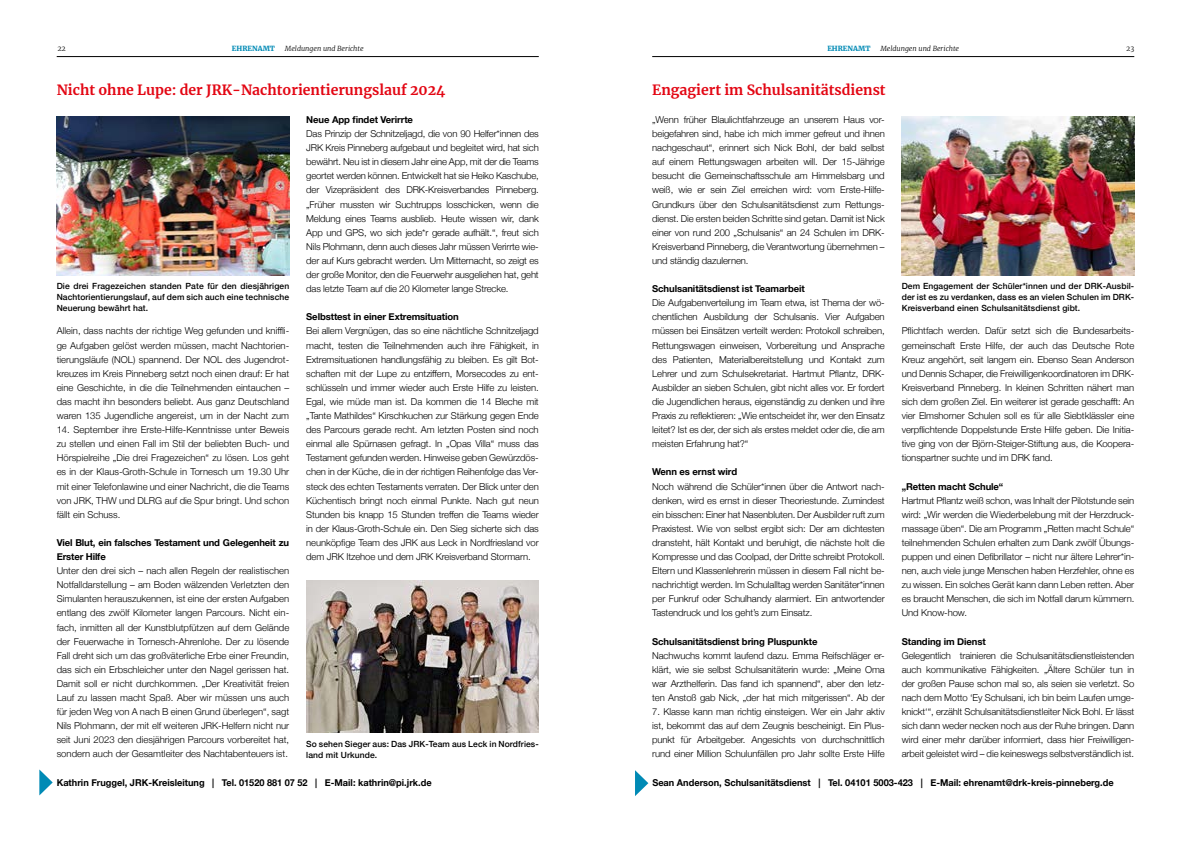
<style>
.page{position:relative;width:1191px;height:842px;background:#fff}
.page>*{position:absolute;margin:0;border:0;box-sizing:border-box;transform-origin:0 0}
.t1{font:700 14px "Merriweather";color:#e30613}
.t2{font:300 9.5px/14.1px "Helvetica Neue";letter-spacing:-.01em;color:#000;text-align:justify}
.t3{font:700 9.5px/14.1px "Helvetica Neue";letter-spacing:-.01em;color:#000}
.t4{font:500 8.5px/11px "Helvetica Neue";letter-spacing:.01em;color:#000;text-align:justify}
.t5{font:italic 300 7px "Merriweather";color:#000}
.t6{font:900 7px "Merriweather";color:#008ab5}
.t7{font:300 7px "Merriweather";color:#000}
</style>
<div class="page">
<hr style="left:652px;top:56px;width:482px;height:1px;background:#000">
<hr style="left:57px;top:56px;width:482px;height:1px;background:#000">
<img style="left:306px;top:580px;width:233px;height:152px">
<img style="left:57px;top:116px;width:232px;height:159px">
<svg style="left:39px;top:769px;width:14px;height:26px"></svg>
<img style="left:901px;top:116px;width:233px;height:159px">
<svg style="left:635px;top:770px;width:13px;height:26px"></svg>
<p class="t7" style="left:57px;top:43px;width:10px">22</p>
<p class="t6" style="left:232px;top:44px;width:45px">EHRENAMT</p>
<p class="t5" style="left:285px;top:43px;width:80px">Meldungen und Berichte</p>
<p class="t6" style="left:827px;top:43px;width:45px">EHRENAMT</p>
<p class="t5" style="left:880px;top:43px;width:80px">Meldungen und Berichte</p>
<p class="t7" style="left:1126px;top:43px;width:10px">23</p>
<h1 class="t1" style="left:57px;top:80px;width:390px">Nicht ohne Lupe: der JRK-Nachtorientierungslauf 2024</h1>
<p class="t4" style="left:57px;top:280px;width:234px">Die drei Fragezeichen standen Pate für den diesjährigen Nachtorientierungslauf, auf dem sich auch eine technische Neuerung bewährt hat.</p>
<p class="t2" style="left:57px;top:323px;width:234px">Allein, dass nachts der richtige Weg gefunden und kniffli&shy;ge Aufgaben gelöst werden müssen, macht Nachtorien&shy;tierungsläufe (NOL) spannend. Der NOL des Jugendrot&shy;kreuzes im Kreis Pinneberg setzt noch einen drauf: Er hat eine Geschichte, in die die Teilnehmenden eintauchen – das macht ihn besonders beliebt. Aus ganz Deutschland waren 135 Jugendliche angereist, um in der Nacht zum</p>
<p class="t2" style="left:57px;top:422px;width:234px">14. September ihre Erste-Hilfe-Kenntnisse unter Beweis zu stellen und einen Fall im Stil der beliebten Buch- und Hörspielreihe „Die drei Fragezeichen“ zu lösen. Los geht es in der Klaus-Groth-Schule in Tornesch um 19.30 Uhr mit einer Telefonlawine und einer Nachricht, die die Teams von JRK, THW und DLRG auf die Spur bringt. Und schon fällt ein Schuss.</p>
<p class="t3" style="left:57px;top:536px;width:234px">Viel Blut, ein falsches Testament und Gelegenheit zu<br>Erster Hilfe</p>
<p class="t2" style="left:57px;top:563px;width:234px">Unter den drei sich – nach allen Regeln der realistischen Notfalldarstellung – am Boden wälzenden Verletzten den Simulanten herauszukennen, ist eine der ersten Aufgaben entlang des zwölf Kilometer langen Parcours. Nicht ein&shy;fach, inmitten all der Kunstblutpfützen auf dem Gelände der Feuerwache in Tornesch-Ahrenlohe. Der zu lösende Fall dreht sich um das großväterliche Erbe einer Freundin, das sich ein Erbschleicher unter den Nagel gerissen hat.<br>Damit soll er nicht durchkommen. „Der Kreativität freien Lauf zu lassen macht Spaß. Aber wir müssen uns auch für jeden Weg von A nach B einen Grund überlegen“, sagt Nils Plohmann, der mit elf weiteren JRK-Helfern nicht nur seit Juni 2023 den diesjährigen Parcours vorbereitet hat, sondern auch der Gesamtleiter des Nachtabenteuers ist.</p>
<p class="t3" style="left:306px;top:113px;width:108px">Neue App findet Verirrte</p>
<p class="t2" style="left:306px;top:126px;width:234px">Das Prinzip der Schnitzeljagd, die von 90 Helfer*innen des JRK Kreis Pinneberg aufgebaut und begleitet wird, hat sich bewährt. Neu ist in diesem Jahr eine App, mit der die Teams geortet werden können. Entwickelt hat sie Heiko Kaschube, der Vizepräsident des DRK-Kreisverbandes Pinneberg. „Früher mussten wir Suchtrupps losschicken, wenn die Meldung eines Teams ausblieb. Heute wissen wir, dank App und GPS, wo sich jede*r gerade aufhält.“, freut sich Nils Plohmann, denn auch dieses Jahr müssen Verirrte wie&shy;der auf Kurs gebracht werden. Um Mitternacht, so zeigt es der große Monitor, den die Feuerwehr ausgeliehen hat, geht das letzte Team auf die 20 Kilometer lange Strecke.</p>
<p class="t3" style="left:306px;top:310px;width:154px">Selbsttest in einer Extremsituation</p>
<p class="t2" style="left:306px;top:323px;width:234px">Bei allem Vergnügen, das so eine nächtliche Schnitzeljagd macht, testen die Teilnehmenden auch ihre Fähigkeit, in Extremsituationen handlungsfähig zu bleiben. Es gilt Bot&shy;schaften mit der Lupe zu entziffern, Morsecodes zu ent&shy;schlüsseln und immer wieder auch Erste Hilfe zu leisten.<br>Egal, wie müde man ist. Da kommen die 14 Bleche mit „Tante Mathildes“ Kirschkuchen zur Stärkung gegen Ende des Parcours gerade recht. Am letzten Posten sind noch einmal alle Spürnasen gefragt. In „Opas Villa“ muss das Testament gefunden werden. Hinweise geben Gewürzdös&shy;chen in der Küche, die in der richtigen Reihenfolge das Ver&shy;steck des echten Testaments verraten. Der Blick unter den Küchentisch bringt noch einmal Punkte. Nach gut neun Stunden bis knapp 15 Stunden treffen die Teams wieder in der Klaus-Groth-Schule ein. Den Sieg sicherte sich das neunköpfige Team des JRK aus Leck in Nordfriesland vor dem JRK Itzehoe und dem JRK Kreisverband Stormarn.</p>
<p class="t4" style="left:306px;top:737px;width:234px">So sehen Sieger aus: Das JRK-Team aus Leck in Nordfries&shy;land mit Urkunde.</p>
<p class="t3" style="left:57px;top:775px;width:376px">Kathrin Fruggel, JRK-Kreisleitung | Tel. 01520 881 07 52 | E-Mail: kathrin@pi.jrk.de</p>
<h1 class="t1" style="left:652px;top:80px;width:235px">Engagiert im Schulsanitätsdienst</h1>
<p class="t2" style="left:652px;top:112px;width:234px">„Wenn früher Blaulichtfahrzeuge an unserem Haus vor&shy;beigefahren sind, habe ich mich immer gefreut und ihnen nachgeschaut“, erinnert sich Nick Bohl, der bald selbst auf einem Rettungswagen arbeiten will. Der 15-Jährige besucht die Gemeinschaftsschule am Himmelsbarg und weiß, wie er sein Ziel erreichen wird: vom Erste-Hilfe-Grundkurs über den Schulsanitätsdienst zum Rettungs&shy;dienst. Die ersten beiden Schritte sind getan. Damit ist Nick einer von rund 200 „Schulsanis“ an 24 Schulen im DRK-Kreisverband Pinneberg, die Verantwortung übernehmen – und ständig dazulernen.</p>
<p class="t3" style="left:652px;top:282px;width:154px">Schulsanitätsdienst ist Teamarbeit</p>
<p class="t2" style="left:652px;top:295px;width:234px">Die Aufgabenverteilung im Team etwa, ist Thema der wö&shy;chentlichen Ausbildung der Schulsanis. Vier Aufgaben müssen bei Einsätzen verteilt werden: Protokoll schreiben, Rettungswagen einweisen, Vorbereitung und Ansprache des Patienten, Materialbereitstellung und Kontakt zum Lehrer und zum Schulsekretariat. Hartmut Pflantz, DRK-Ausbilder an sieben Schulen, gibt nicht alles vor. Er fordert die Jugendlichen heraus, eigenständig zu denken und ihre Praxis zu reflektieren: „Wie entscheidet ihr, wer den Einsatz leitet? Ist es der, der sich als erstes meldet oder die, die am meisten Erfahrung hat?“</p>
<p class="t3" style="left:652px;top:465px;width:86px">Wenn es ernst wird</p>
<p class="t2" style="left:652px;top:478px;width:234px">Noch während die Schüler*innen über die Antwort nach&shy;denken, wird es ernst in dieser Theoriestunde. Zumindest ein bisschen: Einer hat Nasenbluten. Der Ausbilder ruft zum Praxistest. Wie von selbst ergibt sich: Der am dichtesten dransteht, hält Kontakt und beruhigt, die nächste holt die Kompresse und das Coolpad, der Dritte schreibt Protokoll.<br>Eltern und Klassenlehrerin müssen in diesem Fall nicht be&shy;nachrichtigt werden. Im Schulalltag werden Sanitäter*innen per Funkruf oder Schulhandy alarmiert. Ein antwortender Tastendruck und los geht’s zum Einsatz.</p>
<p class="t3" style="left:652px;top:634px;width:167px">Schulsanitätsdienst bring Pluspunkte</p>
<p class="t2" style="left:652px;top:648px;width:234px">Nachwuchs kommt laufend dazu. Emma Reifschläger er&shy;klärt, wie sie selbst Schulsanitäterin wurde: „Meine Oma war Arzthelferin. Das fand ich spannend“, aber den letz&shy;ten Anstoß gab Nick, „der hat mich mitgerissen“. Ab der</p>
<p class="t2" style="left:652px;top:704px;width:234px">7. Klasse kann man richtig einsteigen. Wer ein Jahr aktiv ist, bekommt das auf dem Zeugnis bescheinigt. Ein Plus&shy;punkt für Arbeitgeber. Angesichts von durchschnittlich rund einer Million Schulunfällen pro Jahr sollte Erste Hilfe</p>
<p class="t4" style="left:901px;top:280px;width:234px">Dem Engagement der Schüler*innen und der DRK-Ausbil&shy;der ist es zu verdanken, dass es an vielen Schulen im DRK-Kreisverband einen Schulsanitätsdienst gibt.</p>
<p class="t2" style="left:901px;top:323px;width:234px">Pflichtfach werden. Dafür setzt sich die Bundesarbeits&shy;gemeinschaft Erste Hilfe, der auch das Deutsche Rote Kreuz angehört, seit langem ein. Ebenso Sean Anderson und Dennis Schaper, die Freiwilligenkoordinatoren im DRK-Kreisverband Pinneberg. In kleinen Schritten nähert man sich dem großen Ziel. Ein weiterer ist gerade geschafft: An vier Elmshorner Schulen soll es für alle Siebtklässler eine verpflichtende Doppelstunde Erste Hilfe geben. Die Initia&shy;tive ging von der Björn-Steiger-Stiftung aus, die Koopera&shy;tionspartner suchte und im DRK fand.</p>
<p class="t3" style="left:901px;top:479px;width:103px">„Retten macht Schule“</p>
<p class="t2" style="left:901px;top:492px;width:234px">Hartmut Pflantz weiß schon, was Inhalt der Pilotstunde sein wird: „Wir werden die Wiederbelebung mit der Herzdruck&shy;massage üben“. Die am Programm „Retten macht Schule“ teilnehmenden Schulen erhalten zum Dank zwölf Übungs&shy;puppen und einen Defibrillator – nicht nur ältere Lehrer*in&shy;nen, auch viele junge Menschen haben Herzfehler, ohne es zu wissen. Ein solches Gerät kann dann Leben retten. Aber es braucht Menschen, die sich im Notfall darum kümmern.<br>Und Know-how.</p>
<p class="t3" style="left:901px;top:634px;width:86px">Standing im Dienst</p>
<p class="t2" style="left:901px;top:648px;width:234px">Gelegentlich trainieren die Schulsanitätsdienstleistenden auch kommunikative Fähigkeiten. „Ältere Schüler tun in der großen Pause schon mal so, als seien sie verletzt. So nach dem Motto ‘Ey Schulsani, ich bin beim Laufen umge&shy;knickt‘“, erzählt Schulsanitätsdienstleiter Nick Bohl. Er lässt sich dann weder necken noch aus der Ruhe bringen. Dann wird einer mehr darüber informiert, dass hier Freiwilligen&shy;arbeit geleistet wird – die keineswegs selbstverständlich ist.</p>
<p class="t3" style="left:652px;top:775px;width:463px">Sean Anderson, Schulsanitätsdienst | Tel. 04101 5003-423 | E-Mail: ehrenamt@drk-kreis-pinneberg.de</p>
</div>
